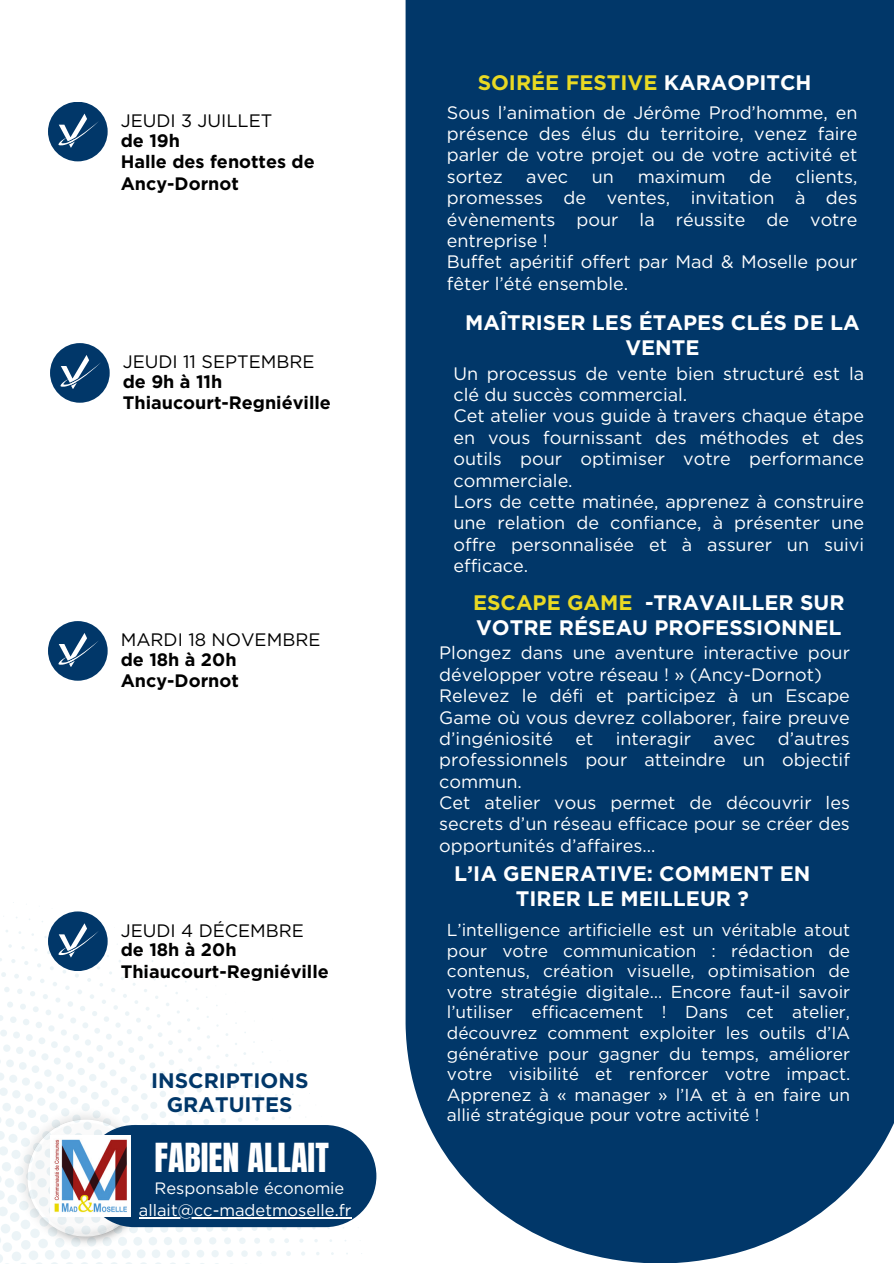
<style>
.page{position:relative;width:894px;height:1264px;background:#fff}
.page>*{position:absolute;margin:0;border:0;box-sizing:border-box;transform-origin:0 0}
.t1{font:34.05px "Anton";color:#fff}
.t2{font:700 21px/24.8px "Gotham";color:#fff;text-align:center}
.t3{font:700 21px "Gotham";color:#e9d923}
.t4{font:700 21px/24.8px "Gotham";color:#013769;text-align:center}
.t5{font:18px/21.3px "Gotham";color:#fff;text-align:justify}
.t6{font:700 18px/21.3px "Gotham";color:#000}
.t7{font:18px "Gotham";color:#000}
.t8{font:17.25px/20.5px "Gotham";color:#fff;text-align:justify}
.t9{font:16.5px "Gotham";color:#fff}
.s1{color:#fff}
.s2{color:#e9d923}
</style>
<div class="page">
<div style="left:405px;top:1px;width:488px;height:1262px;background:#013769"></div>
<svg style="left:0;top:902px;width:376px;height:361px"></svg>
<img style="left:15px;top:1107px;width:141px;height:141px">
<div style="left:83px;top:1124px;width:293px;height:103px;background:#013769;border-radius:51px"></div>
<div style="left:48px;top:102px;width:60px;height:59px;background:#013769;border-radius:50%"></div>
<div style="left:50px;top:343px;width:60px;height:60px;background:#013769;border-radius:50%"></div>
<div style="left:48px;top:621px;width:60px;height:59px;background:#013769;border-radius:50%"></div>
<div style="left:48px;top:911px;width:60px;height:60px;background:#013769;border-radius:50%"></div>
<svg style="left:58px;top:114px;width:41px;height:33px"></svg>
<svg style="left:60px;top:355px;width:40px;height:33px"></svg>
<svg style="left:58px;top:633px;width:40px;height:33px"></svg>
<svg style="left:58px;top:923px;width:40px;height:34px"></svg>
<img style="left:50px;top:1135px;width:80px;height:81px">
<hr style="left:139px;top:1217px;width:212px;height:1px;background:#fff">
<h2 class="t7" style="left:121px;top:110px;width:153px">JEUDI 3 JUILLET</h2>
<h2 class="t6" style="left:121px;top:130px;width:195px">de 19h<br>Halle des fenottes de<br>Ancy-Dornot</h2>
<p class="t7" style="left:123px;top:351px;width:193px">JEUDI 11 SEPTEMBRE</p>
<p class="t6" style="left:123px;top:371px;width:209px">de 9h à 11h<br>Thiaucourt-Regniéville</p>
<p class="t7" style="left:121px;top:629px;width:201px">MARDI 18 NOVEMBRE</p>
<p class="t6" style="left:121px;top:649px;width:120px">de 18h à 20h<br>Ancy-Dornot</p>
<p class="t7" style="left:121px;top:919px;width:185px">JEUDI 4 DÉCEMBRE</p>
<p class="t6" style="left:121px;top:939px;width:209px">de 18h à 20h<br>Thiaucourt-Regniéville</p>
<h2 class="t4" style="left:151px;top:1067px;width:159px">INSCRIPTIONS<br>GRATUITES</h2>
<p class="t1" style="left:154px;top:1133px;width:176px">FABIEN ALLAIT</p>
<p class="t9" style="left:154px;top:1177px;width:191px">Responsable économie</p>
<h3 class="t9" style="left:139px;top:1200px;width:214px">allait@cc-madetmoselle.fr</h3>
<h4 class="t3" style="left:477px;top:70px;width:335px">SOIRÉE FESTIVE <span class="s1">KARAOPITCH</span></h4>
<h2 class="t5" style="left:446px;top:101px;width:412px">Sous l’animation de Jérôme Prod’homme, en présence des élus du territoire, venez faire parler de votre projet ou de votre activité et sortez</h2>
<h2 class="t5" style="left:446px;top:166px;width:412px;text-indent:348px">clients, promesses de ventes, invitation à des évènements pour la réussite de votre entreprise !</h2>
<p class="t5" style="left:446px;top:251px;width:412px">Buffet apéritif offert par Mad &amp; Moselle pour fêter l’été ensemble.</p>
<h2 class="t5" style="left:526px;top:166px;width:43px">avec</h2>
<h2 class="t5" style="left:591px;top:166px;width:24px">un</h2>
<h2 class="t5" style="left:637px;top:166px;width:89px">maximum</h2>
<h2 class="t5" style="left:749px;top:166px;width:24px">de</h2>
<p class="t2" style="left:465px;top:310px;width:396px">MAÎTRISER LES ÉTAPES CLÉS DE LA<br>VENTE</p>
<p class="t5" style="left:453px;top:362px;width:412px">Un processus de vente bien structuré est la clé du succès commercial.</p>
<h3 class="t5" style="left:453px;top:405px;width:412px">Cet atelier vous guide à travers chaque étape en vous fournissant des méthodes et des outils pour optimiser votre performance commerciale.</h3>
<h4 class="t5" style="left:453px;top:491px;width:412px">Lors de cette matinée, apprenez à construire une relation de confiance, à présenter une offre personnalisée et à assurer un suivi efficace.</h4>
<p class="t2" style="left:473px;top:590px;width:373px;text-align:left"><span class="s2">ESCAPE GAME</span> -TRAVAILLER SUR<br>VOTRE RÉSEAU PROFESSIONNEL</p>
<p class="t5" style="left:439px;top:642px;width:412px">Plongez dans une aventure interactive pour développer votre réseau ! » (Ancy-Dornot)</p>
<h3 class="t5" style="left:439px;top:685px;width:412px">Relevez le défi et participez à un Escape Game où vous devrez collaborer, faire preuve d’ingéniosité et interagir avec d’autres professionnels pour atteindre un objectif commun.</h3>
<h4 class="t5" style="left:439px;top:792px;width:412px">Cet atelier vous permet de découvrir les secrets d’un réseau efficace pour se créer des opportunités d’affaires…</h4>
<h3 class="t2" style="left:454px;top:861px;width:357px">L’IA GENERATIVE: COMMENT EN<br>TIRER LE MEILLEUR ?</h3>
<p class="t8" style="left:446px;top:919px;width:405px">L’intelligence artificielle est un véritable atout pour votre communication : rédaction de contenus, création visuelle, optimisation de votre stratégie digitale… Encore faut-il savoir l’utiliser efficacement ! Dans cet atelier, découvrez comment exploiter les outils d’IA générative pour gagner du temps, améliorer votre visibilité et renforcer votre impact.<br>Apprenez à « manager » l’IA et à en faire un allié stratégique pour votre activité !</p>
</div>
